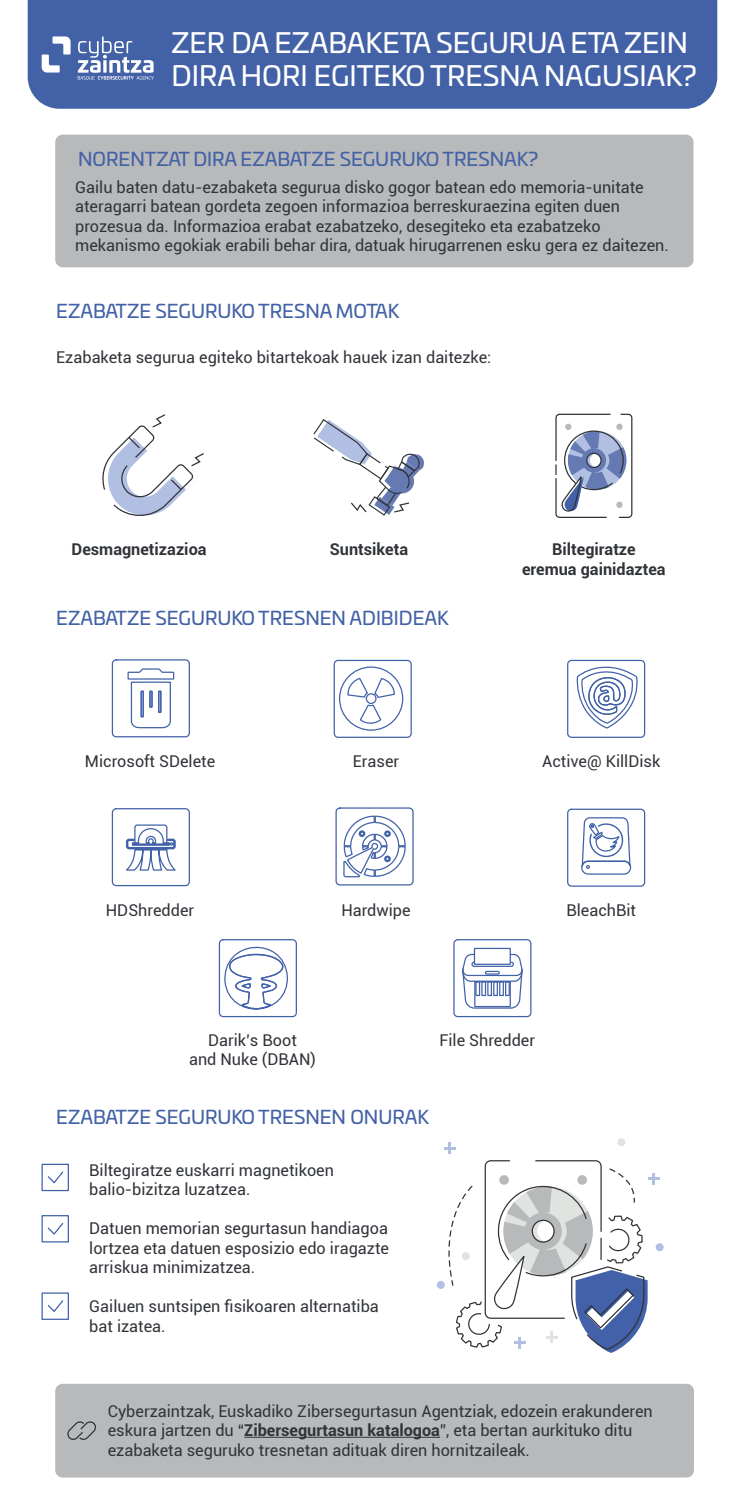
<style>
.page{position:relative;width:745px;height:1503px;background:#fff}
.page>*{position:absolute;margin:0;border:0;box-sizing:border-box;transform-origin:0 0}
.t1{font:27.5px/33px "Univia Pro";color:#fff}
.t2{font:18.75px "Univia Pro";color:#4261a6}
.t3{font:16.25px/19.5px "Roboto";color:#303338}
.t4{font:700 16.25px/19.5px "Roboto";color:#303338;text-align:center}
.s1{font-weight:700}
</style>
<div class="page">
<div style="left:55px;top:1383px;width:638px;height:94px;background:#b7b9ba;border-radius:7px"></div>
<hr style="left:244px;top:1436px;width:196px;height:1px;background:#303338">
<svg style="left:67px;top:1421px;width:29px;height:19px"></svg>
<svg style="left:102px;top:414px;width:102px;height:102px"></svg>
<svg style="left:313px;top:419px;width:111px;height:97px"></svg>
<svg style="left:555px;top:413px;width:77px;height:105px"></svg>
<svg style="left:127px;top:668px;width:48px;height:60px"></svg>
<div style="left:140px;top:690px;width:4px;height:27px;border:1px solid #4161a8"></div>
<div style="left:149px;top:690px;width:3px;height:17px;border:1px solid #4161a8"></div>
<div style="left:158px;top:690px;width:3px;height:23px;border:1px solid #4161a8"></div>
<svg style="left:576px;top:666px;width:62px;height:72px"></svg>
<div style="left:112px;top:659px;width:78px;height:78px;border:1px solid #4161a8;border-radius:4px"></div>
<div style="left:333px;top:659px;width:78px;height:78px;border:1px solid #4161a8;border-radius:4px"></div>
<div style="left:566px;top:659px;width:78px;height:78px;border:1px solid #4161a8;border-radius:4px"></div>
<div style="left:112px;top:808px;width:78px;height:78px;border:1px solid #4161a8;border-radius:4px"></div>
<div style="left:335px;top:807px;width:78px;height:78px;border:1px solid #4161a8;border-radius:4px"></div>
<div style="left:219px;top:939px;width:78px;height:78px;border:1px solid #4161a8;border-radius:4px"></div>
<div style="left:453px;top:939px;width:78px;height:78px;border:1px solid #4161a8;border-radius:4px"></div>
<div style="left:566px;top:808px;width:78px;height:78px;border:1px solid #4161a8;border-radius:4px"></div>
<svg style="left:126px;top:824px;width:50px;height:47px"></svg>
<svg style="left:342px;top:807px;width:64px;height:79px"></svg>
<svg style="left:580px;top:809px;width:51px;height:66px"></svg>
<svg style="left:222px;top:939px;width:75px;height:79px"></svg>
<svg style="left:462px;top:953px;width:61px;height:56px"></svg>
<div style="left:474px;top:981px;width:36px;height:26px;border:1px solid #4161a8"></div>
<div style="left:475px;top:981px;width:5px;height:15px;border:1px solid #4161a8"></div>
<div style="left:481px;top:981px;width:5px;height:15px;border:1px solid #4161a8"></div>
<div style="left:487px;top:981px;width:4px;height:15px;border:1px solid #4161a8"></div>
<div style="left:493px;top:981px;width:4px;height:15px;border:1px solid #4161a8"></div>
<div style="left:499px;top:981px;width:4px;height:15px;border:1px solid #4161a8"></div>
<div style="left:504px;top:981px;width:5px;height:15px;border:1px solid #4161a8"></div>
<div style="left:484px;top:970px;width:15px;height:4px;border:1px solid #4161a8"></div>
<div style="left:471px;top:961px;width:42px;height:5px;border:1px solid #4161a8;border-radius:2px"></div>
<div style="left:473px;top:947px;width:37px;height:17px;border:1px solid #4161a8"></div>
<div style="left:339px;top:666px;width:64px;height:64px;border:1px solid #4161a8;border-radius:50%"></div>
<svg style="left:346px;top:677px;width:49px;height:47px"></svg>
<svg style="left:444px;top:1142px;width:11px;height:11px"></svg>
<div style="left:436px;top:1280px;width:8px;height:8px;background:#f9fafc;border-radius:50%"></div>
<svg style="left:655px;top:1242px;width:8px;height:8px"></svg>
<div style="left:617px;top:1138px;width:8px;height:8px;background:#e0e3e0;border-radius:50%"></div>
<svg style="left:437px;top:1160px;width:222px;height:193px"></svg>
<div style="left:41px;top:1163px;width:28px;height:27px;border:1px solid #4161a8"></div>
<svg style="left:47px;top:1171px;width:17px;height:13px"></svg>
<div style="left:41px;top:1214px;width:28px;height:28px;border:1px solid #4161a8"></div>
<svg style="left:47px;top:1222px;width:17px;height:13px"></svg>
<div style="left:41px;top:1292px;width:28px;height:27px;border:1px solid #4161a8"></div>
<svg style="left:47px;top:1300px;width:17px;height:12px"></svg>
<div style="left:55px;top:135px;width:638px;height:132px;background:#b7b9ba;border-radius:8px"></div>
<div style="left:28px;top:0;width:688px;height:109px;background:#4261a6"></div>
<svg style="left:42px;top:36px;width:29px;height:37px"></svg>
<svg style="left:78px;top:37px;width:76px;height:43px"></svg>
<h1 class="t1" style="left:171px;top:25px;width:526px">ZER DA EZABAKETA SEGURUA ETA ZEIN<br>DIRA HORI EGITEKO TRESNA NAGUSIAK?</h1>
<p class="t2" style="left:78px;top:145px;width:461px">NORENTZAT DIRA EZABATZE SEGURUKO TRESNAK?</p>
<p class="t3" style="left:75px;top:176px;width:594px">Gailu baten datu-ezabaketa segurua disko gogor batean edo memoria-unitate ateragarri batean gordeta zegoen informazioa berreskuraezina egiten duen prozesua da. Informazioa erabat ezabatzeko, desegiteko eta ezabatzeko mekanismo egokiak erabili behar dira, datuak hirugarrenen esku gera ez daitezen.</p>
<p class="t2" style="left:56px;top:297px;width:344px">EZABATZE SEGURUKO TRESNA MOTAK</p>
<p class="t3" style="left:56px;top:347px;width:436px">Ezabaketa segurua egiteko bitartekoak hauek izan daitezke:</p>
<p class="t4" style="left:72px;top:539px;width:136px">Desmagnetizazioa</p>
<p class="t4" style="left:329px;top:539px;width:80px">Suntsiketa</p>
<p class="t4" style="left:521px;top:539px;width:145px">Biltegiratze<br>eremua gainidaztea</p>
<p class="t2" style="left:56px;top:604px;width:394px">EZABATZE SEGURUKO TRESNEN ADIBIDEAK</p>
<p class="t3" style="left:85px;top:751px;width:132px">Microsoft SDelete</p>
<p class="t3" style="left:352px;top:751px;width:48px">Eraser</p>
<p class="t3" style="left:541px;top:751px;width:120px">Active@ KillDisk</p>
<p class="t3" style="left:106px;top:899px;width:90px">HDShredder</p>
<p class="t3" style="left:341px;top:899px;width:71px">Hardwipe</p>
<p class="t3" style="left:566px;top:899px;width:71px">BleachBit</p>
<p class="t3" style="left:189px;top:1029px;width:128px;text-align:center">Darik’s Boot<br>and Nuke (DBAN)</p>
<p class="t3" style="left:439px;top:1029px;width:97px">File Shredder</p>
<p class="t2" style="left:56px;top:1102px;width:374px">EZABATZE SEGURUKO TRESNEN ONURAK</p>
<p class="t3" style="left:89px;top:1159px;width:246px">Biltegiratze euskarri magnetikoen balio-bizitza luzatzea.</p>
<p class="t3" style="left:89px;top:1217px;width:301px;text-align:justify">Datuen memorian segurtasun handiagoa lortzea eta datuen esposizio edo iragazte arriskua minimizatzea.</p>
<p class="t3" style="left:89px;top:1295px;width:291px">Gailuen suntsipen fisikoaren alternatiba bat izatea.</p>
<p class="t3" style="left:108px;top:1400px;width:546px">Cyberzaintzak, Euskadiko Zibersegurtasun Agentziak, edozein erakunderen eskura jartzen du “<span class="s1">Zibersegurtasun katalogoa</span>”, eta bertan aurkituko ditu ezabaketa seguruko tresnetan adituak diren hornitzaileak.</p>
</div>
